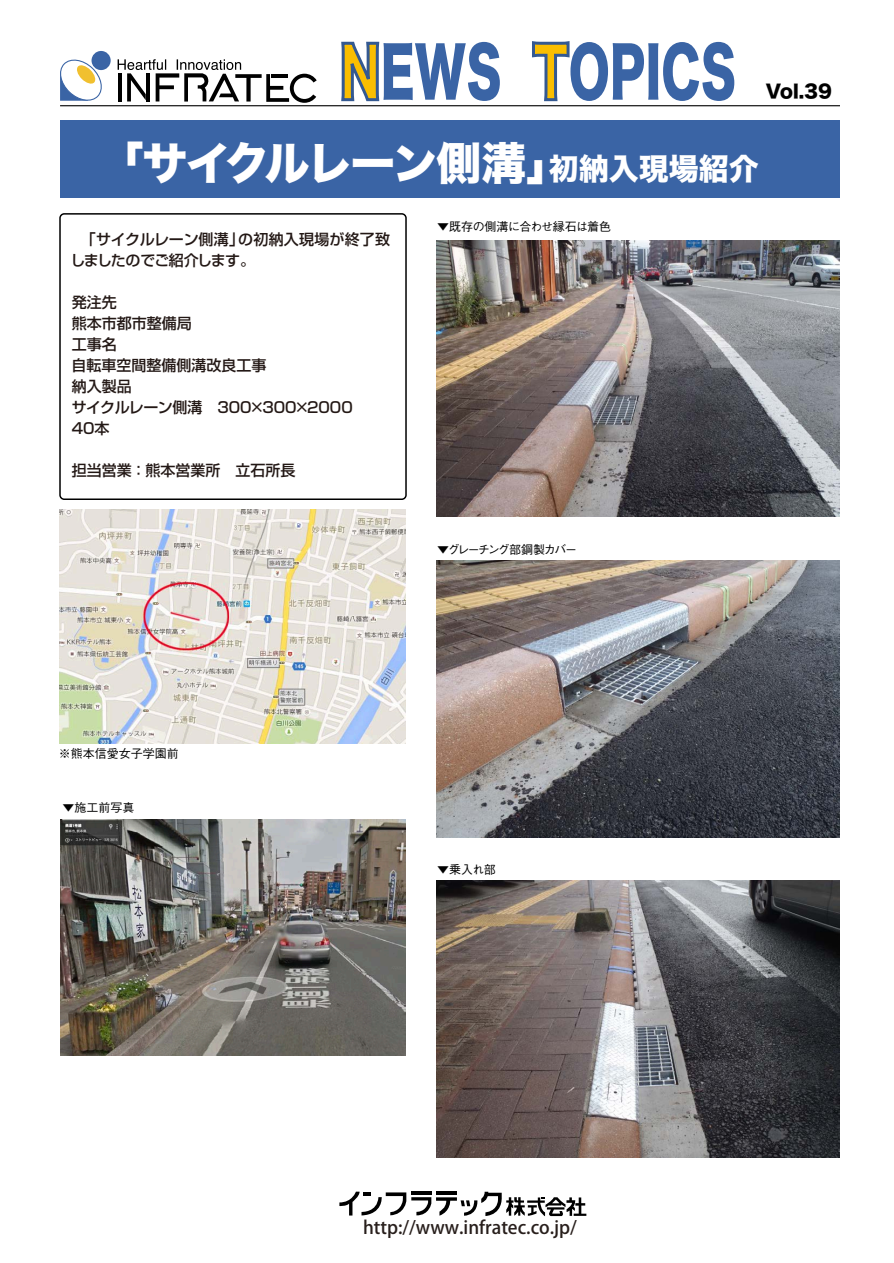
<style>
.page{position:relative;width:894px;height:1263px;background:#fff}
.page>*{position:absolute;margin:0;border:0;box-sizing:border-box;transform-origin:0 0}
.t1{font:45px "Hira Kaku Std W8";letter-spacing:-.045em;color:#fff}
.t2{font:500 18px "Koz Go Pro";color:#281f1c}
.t3{font:18px "Hira Kaku Std W8";color:#000}
.t4{font:500 15px/21px "Shin Go Pro";color:#231815}
.t5{font:500 12px "Gothic BBB Pro";letter-spacing:-.03em;color:#000}
.t6{font:500 12px "Gothic BBB Pro";letter-spacing:-.11em;color:#000}
.t7{font:500 12px "Gothic BBB Pro";color:#000}
.s1{font-size:30px}
</style>
<div class="page">
<hr style="left:60px;top:105px;width:780px;height:1px;background:#000">
<svg style="left:60px;top:58px;width:42px;height:43px"></svg>
<svg style="left:118px;top:59px;width:199px;height:44px"></svg>
<div style="left:60px;top:120px;width:780px;height:78px;background:#3a64a5"></div>
<div style="left:92px;top:51px;width:19px;height:19px;background:#3a64a5;border-radius:50%"></div>
<svg style="left:341px;top:41px;width:159px;height:61px"></svg>
<svg style="left:532px;top:41px;width:202px;height:61px"></svg>
<svg style="left:339px;top:1192px;width:247px;height:24px"></svg>
<div style="left:59px;top:213px;width:348px;height:287px;border:2px solid #000;border-radius:4px"></div>
<img style="left:59px;top:509px;width:346px;height:234px">
<img style="left:60px;top:819px;width:345px;height:237px">
<img style="left:436px;top:240px;width:404px;height:277px">
<img style="left:436px;top:560px;width:404px;height:277px">
<img style="left:436px;top:880px;width:404px;height:277px">
<p class="t3" style="left:766px;top:81px;width:68px">Vol.39</p>
<h1 class="t1" style="left:98px;top:138px;width:662px">「サイクルレーン側溝」<span class="s1">初納入現場紹介</span></h1>
<p class="t4" style="left:70px;top:227px;width:321px">　「サイクルレーン側溝」の初納入現場が終了致しましたのでご紹介します。</p>
<p class="t4" style="left:72px;top:290px;width:283px">発注先<br>熊本市都市整備局<br>工事名<br>自転車空間整備側溝改良工事<br>納入製品<br>サイクルレーン側溝　300×300×2000</p>
<p class="t4" style="left:72px;top:458px;width:225px">担当営業 ：熊本営業所　立石所長</p>
<p class="t5" style="left:437px;top:217px;width:175px">▼既存の側溝に合わせ縁石は着色</p>
<p class="t6" style="left:437px;top:540px;width:142px">▼グレーチング部鋼製カバー</p>
<p class="t7" style="left:59px;top:743px;width:121px">※熊本信愛女子学園前</p>
<p class="t5" style="left:62px;top:798px;width:74px">▼施工前写真</p>
<p class="t5" style="left:437px;top:860px;width:60px">▼乗入れ部</p>
<p class="t2" style="left:363px;top:1216px;width:215px">http://www.infratec.co.jp/</p>
</div>
